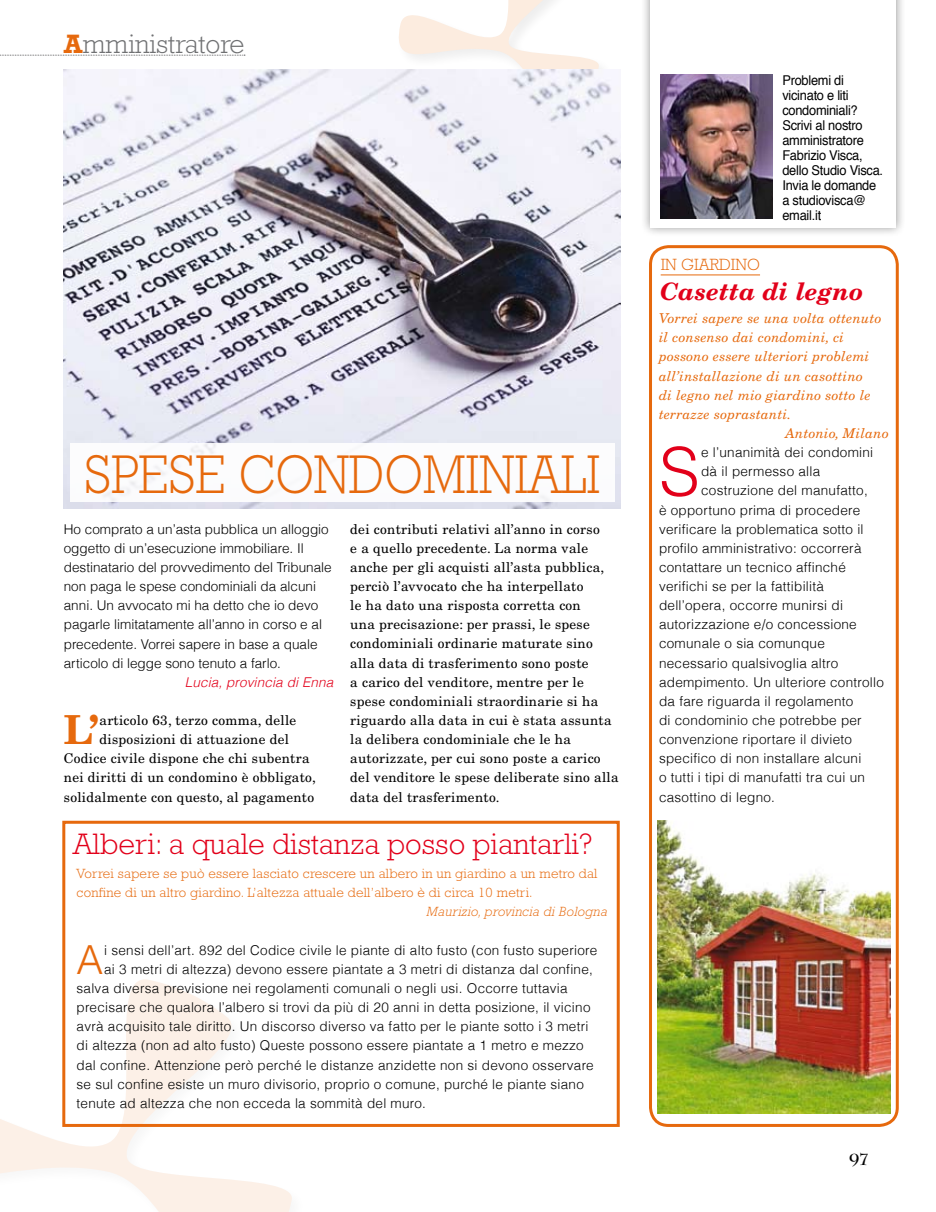
<style>
.page{position:relative;width:936px;height:1212px;background:#fff}
.page>*{position:absolute;margin:0;border:0;box-sizing:border-box;transform-origin:0 0}
.t1{font:300 66.6px "Helvetica";color:#e2001a}
.t2{font:300 55.35px "Rockwell";color:#e6690d;scale:.9 1}
.t3{font:700 40.05px "New Century Schlbk";color:#e6690d}
.t4{font:300 40.05px "Helvetica";color:#e6690d}
.t5{font:300 30px "Rockwell";color:#e2001a}
.t6{font:300 27px "Rockwell";color:#707173}
.t7{font:italic 700 24px "New Century Schlbk";letter-spacing:.01em;color:#e2001a}
.t8{font:700 18px "Bernhard Modern";color:#000}
.t9{font:300 16.5px "Rockwell";color:#e6690d}
.t10{font:300 13.5px "Helvetica";letter-spacing:.02em;color:#000}
.t11{font:13.5px/19.2px "New Century Schlbk";letter-spacing:.02em;color:#000}
.t12{font:300 13.5px/19.2px "Helvetica";color:#000}
.t13{font:italic 13.5px "New Century Schlbk";letter-spacing:.02em;color:#e6690d}
.t14{font:300 13.5px/19.2px "Rockwell";letter-spacing:.02em;color:#e6690d}
.t15{font:13.5px/15px "Helvetica";letter-spacing:-.02em;color:#000;scale:.95 1}
.t16{font:italic 300 13.5px "Rockwell";letter-spacing:.02em;color:#e6690d}
.t17{font:italic 300 13.5px "Helvetica";letter-spacing:.01em;color:#e2001a}
.s1{font-weight:700;color:#e6690d}
</style>
<div class="page">
<svg style="left:0;top:979px;width:292px;height:233px"></svg>
<svg style="left:399px;top:0;width:200px;height:69px"></svg>
<svg style="left:0;top:55px;width:245px;height:1px"></svg>
<div style="left:62px;top:821px;width:557px;height:306px;border:3px solid #e6690d"></div>
<div style="left:649px;top:245px;width:249px;height:882px;border:3px solid #e6690d;border-radius:18px"></div>
<hr style="left:660px;top:275px;width:100px;height:1px;background:#e6690d">
<img style="left:64px;top:69px;width:556px;height:440px">
<div style="left:640px;top:0;width:271px;height:243px;background:#000;opacity:.4"></div>
<div style="left:650px;top:0;width:245px;height:227px;background:#fff"></div>
<img style="left:660px;top:74px;width:112px;height:145px">
<div style="left:70px;top:443px;width:544px;height:58px;background:#fff"></div>
<img style="left:657px;top:821px;width:233px;height:293px">
<h3 class="t6" style="left:64px;top:28px;width:182px"><span class="s1">A</span>mministratore</h3>
<h2 class="t2" style="left:85px;top:442px;width:253px">spese condo</h2>
<h2 class="t2" style="left:423px;top:442px;width:73px">miniali</h2>
<p class="t12" style="left:64px;top:519px;width:269px">Ho comprato a un’asta pubblica un alloggio oggetto di un’esecuzione immobiliare. Il destinatario del provvedimento del Tribunale non paga le spese condominiali da alcuni anni. Un avvocato mi ha detto che io devo pagarle limitatamente all’anno in corso e al precedente. Vorrei sapere in base a quale articolo di legge sono tenuto a farlo.</p>
<p class="t17" style="left:185px;top:673px;width:150px">Lucia, provincia di Enna</p>
<h3 class="t3" style="left:64px;top:705px;width:36px">L’</h3>
<p class="t11" style="left:100px;top:711px;width:198px">articolo 63, terzo comma, delle</p>
<p class="t11" style="left:100px;top:730px;width:191px">disposizioni di attuazione del</p>
<p class="t11" style="left:64px;top:749px;width:247px">Codice civile dispone che chi subentra</p>
<p class="t11" style="left:64px;top:768px;width:253px">nei diritti di un condomino è obbligato,</p>
<p class="t11" style="left:64px;top:787px;width:252px">solidalmente con questo, al pagamento</p>
<p class="t11" style="left:350px;top:519px;width:270px">dei contributi relativi all’anno in corso<br>e a quello precedente. La norma vale anche per gli acquisti all’asta pubblica, perciò l’avvocato che ha interpellato<br>le ha dato una risposta corretta con<br>una precisazione: per prassi, le spese condominiali ordinarie maturate sino alla data di trasferimento sono poste<br>a carico del venditore, mentre per le spese condominiali straordinarie si ha riguardo alla data in cui è stata assunta la delibera condominiale che le ha autorizzate, per cui sono poste a carico del venditore le spese deliberate sino alla data del trasferimento.</p>
<h3 class="t5" style="left:73px;top:826px;width:520px">Alberi: a quale distanza posso piantarli?</h3>
<p class="t14" style="left:77px;top:864px;width:522px">Vorrei sapere se può essere lasciato crescere un albero in un giardino a un metro dal confine di un altro giardino. L’altezza attuale dell’albero è di circa 10 metri.</p>
<p class="t16" style="left:426px;top:904px;width:182px">Maurizio, provincia di Bologna</p>
<h3 class="t4" style="left:77px;top:934px;width:28px">A</h3>
<p class="t10" style="left:104px;top:941px;width:494px">i sensi dell’art. 892 del Codice civile le piante di alto fusto (con fusto superiore</p>
<p class="t10" style="left:104px;top:960px;width:490px">ai 3 metri di altezza) devono essere piantate a 3 metri di distanza dal confine,</p>
<p class="t10" style="left:77px;top:980px;width:492px">salva diversa previsione nei regolamenti comunali o negli usi. Occorre tuttavia</p>
<p class="t10" style="left:77px;top:999px;width:515px">precisare che qualora l’albero si trovi da più di 20 anni in detta posizione, il vicino</p>
<p class="t10" style="left:77px;top:1018px;width:513px">avrà acquisito tale diritto. Un discorso diverso va fatto per le piante sotto i 3 metri</p>
<p class="t10" style="left:77px;top:1037px;width:508px">di altezza (non ad alto fusto) Queste possono essere piantate a 1 metro e mezzo</p>
<p class="t10" style="left:77px;top:1056px;width:518px">dal confine. Attenzione però perché le distanze anzidette non si devono osservare</p>
<p class="t10" style="left:77px;top:1075px;width:509px">se sul confine esiste un muro divisorio, proprio o comune, purché le piante siano</p>
<p class="t10" style="left:77px;top:1094px;width:351px">tenute ad altezza che non ecceda la sommità del muro.</p>
<p class="t9" style="left:660px;top:255px;width:101px">IN GIARDINO</p>
<p class="t15" style="left:782px;top:73px;width:107px">Problemi di vicinato e liti condominiali?<br>Scrivi al nostro amministratore<br>Fabrizio Visca, dello Studio Visca.<br>Invia le domande a studiovisca@ email.it</p>
<h3 class="t7" style="left:660px;top:276px;width:205px">Casetta di legno</h3>
<p class="t13" style="left:659px;top:310px;width:224px">Vorrei sapere se una volta ottenuto</p>
<p class="t13" style="left:659px;top:329px;width:187px">il consenso dai condomini, ci</p>
<p class="t13" style="left:659px;top:348px;width:212px">possono essere ulteriori problemi</p>
<p class="t13" style="left:659px;top:368px;width:205px">all’installazione di un casottino</p>
<p class="t13" style="left:659px;top:387px;width:213px">di legno nel mio giardino sotto le</p>
<p class="t13" style="left:659px;top:406px;width:134px">terrazze soprastanti.</p>
<p class="t13" style="left:785px;top:425px;width:105px">Antonio, Milano</p>
<h1 class="t1" style="left:659px;top:430px;width:42px">S</h1>
<p class="t10" style="left:701px;top:444px;width:174px">e l’unanimità dei condomini</p>
<p class="t10" style="left:701px;top:463px;width:121px">dà il permesso alla</p>
<p class="t10" style="left:701px;top:482px;width:168px">costruzione del manufatto,</p>
<p class="t10" style="left:659px;top:501px;width:203px">è opportuno prima di procedere</p>
<p class="t10" style="left:659px;top:520px;width:206px">verificare la problematica sotto il</p>
<p class="t10" style="left:659px;top:540px;width:204px">profilo amministrativo: occorrerà</p>
<p class="t10" style="left:659px;top:559px;width:188px">contattare un tecnico affinché</p>
<p class="t10" style="left:659px;top:578px;width:166px">verifichi se per la fattibilità</p>
<p class="t10" style="left:659px;top:597px;width:185px">dell’opera, occorre munirsi di</p>
<p class="t10" style="left:659px;top:616px;width:199px">autorizzazione e/o concessione</p>
<p class="t10" style="left:659px;top:635px;width:167px">comunale o sia comunque</p>
<p class="t10" style="left:659px;top:654px;width:181px">necessario qualsivoglia altro</p>
<p class="t10" style="left:659px;top:673px;width:226px">adempimento. Un ulteriore controllo</p>
<p class="t10" style="left:659px;top:693px;width:196px">da fare riguarda il regolamento</p>
<p class="t10" style="left:659px;top:712px;width:204px">di condominio che potrebbe per</p>
<p class="t10" style="left:659px;top:731px;width:194px">convenzione riportare il divieto</p>
<p class="t10" style="left:659px;top:750px;width:204px">specifico di non installare alcuni</p>
<p class="t10" style="left:659px;top:769px;width:207px">o tutti i tipi di manufatti tra cui un</p>
<p class="t10" style="left:659px;top:788px;width:117px">casottino di legno.</p>
<h3 class="t8" style="left:849px;top:1150px;width:22px">97</h3>
</div>
